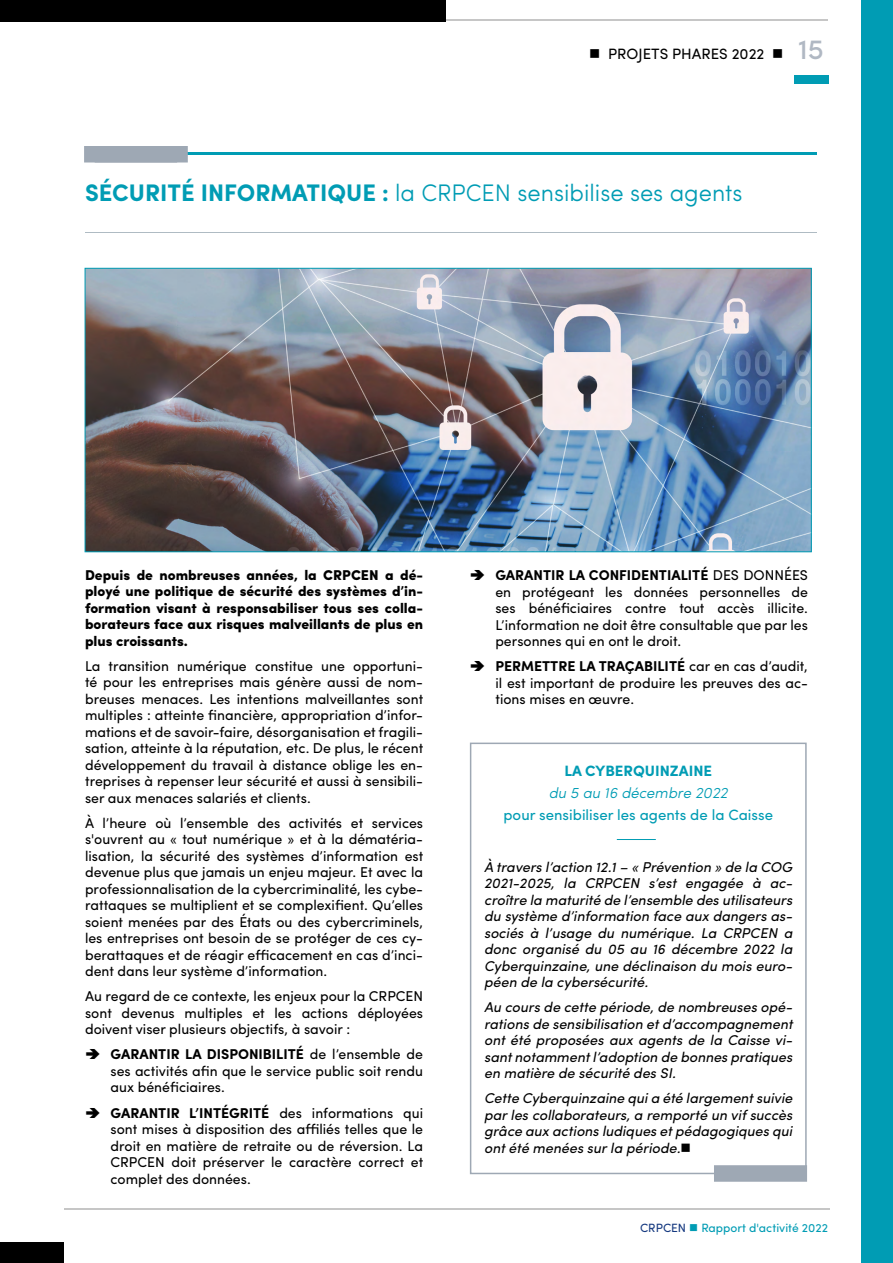
<style>
.page{position:relative;width:893px;height:1263px;background:#fff}
.page>*{position:absolute;margin:0;border:0;box-sizing:border-box;transform-origin:0 0}
.t1{font:300 24px "Sofia Pro";color:#009cb4}
.t2{font:15px "Sofia Pro";color:#009cb4}
.t3{font:15px "Sofia Pro";color:#000}
.t4{font:italic 300 15px "Sofia Pro";color:#009cb4}
.t5{font:700 15px "Sofia Pro";color:#009cb4}
.t6{font:14.25px/16.5px "Sofia Pro";color:#000;text-align:justify}
.t7{font:italic 14.25px/16.5px "Sofia Pro";color:#000;text-align:justify}
.t8{font:900 14.25px/16.5px "Sofia Pro";color:#000;text-align:justify}
.t9{font:12px "Sofia Pro";color:#009cb4}
.s1{font-weight:500;font-size:28.2px;color:#b0b8c3}
.s2{font-weight:700}
.s3{color:#14387f}
</style>
<div class="page">
<hr style="left:64px;top:1208px;width:766px;height:2px;background:#c6c6c6">
<div style="left:794px;top:75px;width:34px;height:9px;background:#009cb4"></div>
<div style="left:0;top:1242px;width:64px;height:21px;background:#000"></div>
<div style="left:861px;top:0;width:32px;height:1263px;background:#009cb4"></div>
<hr style="left:443px;top:19px;width:385px;height:2px;background:#c6c6c6">
<div style="left:0;top:0;width:446px;height:21px;background:#000"></div>
<hr style="left:85px;top:152px;width:731px;height:3px;background:#009cb4">
<div style="left:84px;top:146px;width:93px;height:16px;background:#9ea8b4"></div>
<img style="left:87px;top:270px;width:723px;height:280px">
<hr style="left:85px;top:232px;width:731px;height:1px;background:#afbbc3">
<div style="left:95px;top:146px;width:93px;height:16px;background:#9ea8b4"></div>
<hr style="left:617px;top:839px;width:39px;height:1px;background:#009cb4">
<div style="left:470px;top:742px;width:337px;height:432px;border:2px solid #9ea8b4"></div>
<div style="left:714px;top:1165px;width:93px;height:17px;background:#9ea8b4"></div>
<p class="t3" style="left:589px;top:42px;width:236px">■ PROJETS PHARES 2022 ■ <span class="s1">15</span></p>
<h1 class="t1" style="left:85px;top:175px;width:659px"><span class="s2">SÉCURITÉ INFORMATIQUE :</span> la CRPCEN sensibilise ses agents</h1>
<p class="t8" style="left:85px;top:566px;width:340px">Depuis de nombreuses années, la CRPCEN a dé&shy;ployé une politique de sécurité des systèmes d’in&shy;formation visant à responsabiliser tous ses colla&shy;borateurs face aux risques malveillants de plus en plus croissants.</p>
<p class="t6" style="left:85px;top:657px;width:340px">La transition numérique constitue une opportuni&shy;té pour les entreprises mais génère aussi de nom&shy;breuses menaces. Les intentions malveillantes sont multiples : atteinte financière, appropriation d’infor&shy;mations et de savoir-faire, désorganisation et fragili&shy;sation, atteinte à la réputation, etc. De plus, le récent développement du travail à distance oblige les en&shy;treprises à repenser leur sécurité et aussi à sensibili&shy;ser aux menaces salariés et clients.</p>
<p class="t6" style="left:85px;top:814px;width:340px">À l’heure où l’ensemble des activités et services s'ouvrent au « tout numérique » et à la dématéria&shy;lisation, la sécurité des systèmes d’information est devenue plus que jamais un enjeu majeur. Et avec la professionnalisation de la cybercriminalité, les cybe&shy;rattaques se multiplient et se complexifient. Qu’elles soient menées par des États ou des cybercriminels, les entreprises ont besoin de se protéger de ces cy&shy;berattaques et de réagir efficacement en cas d’inci&shy;dent dans leur système d’information.</p>
<p class="t6" style="left:85px;top:987px;width:340px">Au regard de ce contexte, les enjeux pour la CRPCEN sont devenus multiples et les actions déployées doivent viser plusieurs objectifs, à savoir :</p>
<p class="t6" style="left:111px;top:1045px;width:314px"><span class="s2">GARANTIR LA DISPONIBILITÉ</span> de l’ensemble de ses activités afin que le service public soit rendu aux bénéficiaires.</p>
<p class="t6" style="left:111px;top:1103px;width:314px"><span class="s2">GARANTIR L’INTÉGRITÉ</span> des informations qui sont mises à disposition des affiliés telles que le droit en matière de retraite ou de réversion. La CRPCEN doit préserver le caractère correct et complet des données.</p>
<p class="t6" style="left:495px;top:566px;width:314px"><span class="s2">GARANTIR LA CONFIDENTIALITÉ</span> DES DONNÉES en protégeant les données personnelles de ses bénéficiaires contre tout accès illicite.<br>L’information ne doit être consultable que par les personnes qui en ont le droit.</p>
<p class="t6" style="left:495px;top:657px;width:314px"><span class="s2">PERMETTRE LA TRAÇABILITÉ</span> car en cas d’audit, il est important de produire les preuves des ac&shy;tions mises en œuvre.</p>
<p class="t5" style="left:564px;top:759px;width:149px">LA CYBERQUINZAINE</p>
<p class="t4" style="left:549px;top:781px;width:181px">du 5 au 16 décembre 2022</p>
<p class="t2" style="left:503px;top:804px;width:271px">pour sensibiliser les agents de la Caisse</p>
<p class="t7" style="left:484px;top:857px;width:310px">À travers l’action 12.1 – « Prévention » de la COG 2021-2025, la CRPCEN s’est engagée à ac&shy;croître la maturité de l’ensemble des utilisateurs du système d’information face aux dangers as&shy;sociés à l’usage du numérique. La CRPCEN a donc organisé du 05 au 16 décembre 2022 la Cyberquinzaine, une déclinaison du mois euro&shy;péen de la cybersécurité.</p>
<p class="t7" style="left:484px;top:998px;width:310px">Au cours de cette période, de nombreuses opé&shy;rations de sensibilisation et d’accompagnement ont été proposées aux agents de la Caisse vi&shy;sant notamment l’adoption de bonnes pratiques en matière de sécurité des SI.</p>
<p class="t7" style="left:484px;top:1089px;width:310px">Cette Cyberquinzaine qui a été largement suivie par les collaborateurs, a remporté un vif succès grâce aux actions ludiques et pédagogiques qui ont été menées sur la période.■</p>
<p class="t9" style="left:640px;top:1219px;width:190px"><span class="s3">CRPCEN</span> ■ Rapport d'activité 2022</p>
</div>
